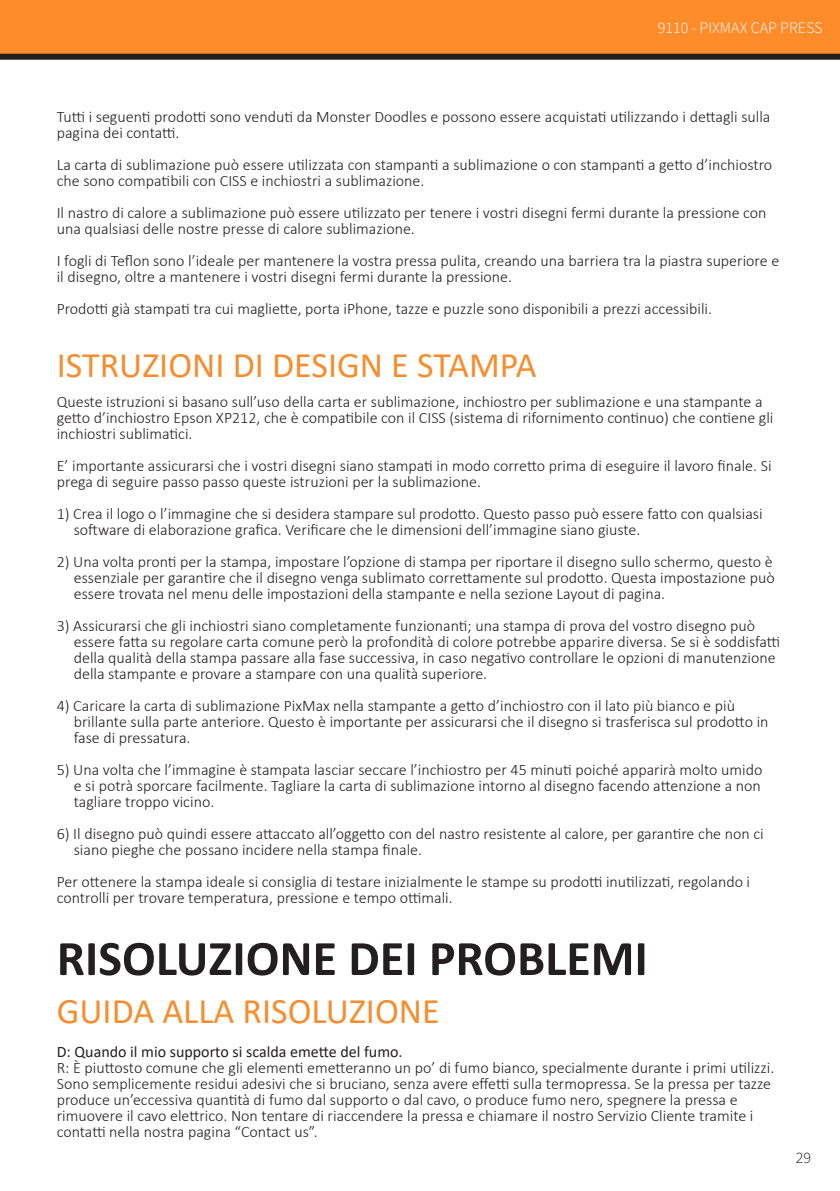
<style>
.page{position:relative;width:840px;height:1191px;background:#fff}
.page>*{position:absolute;margin:0;border:0;box-sizing:border-box;transform-origin:0 0}
.t1{font:700 50px "Calibri";color:#231f20}
.t2{font:36px "Calibri";color:#f68d2e}
.t3{font:300 16px/16px "Calibri";color:#231f20}
.t4{font:16px "Calibri";color:#231f20}
.t5{font:300 16px "Source Sans Pro";color:#fff}
.t6{font:300 16px "Source Sans Pro";color:#231f20}
</style>
<div class="page">
<div style="left:0;top:0;width:839px;height:57px;background:#ff8c2b"></div>
<div style="left:0;top:54px;width:839px;height:6px;background:#231f20"></div>
<p class="t5" style="left:657px;top:18px;width:166px">9110 - PIXMAX CAP PRESS</p>
<p class="t3" style="left:57px;top:108px;width:714px">Tutti i seguenti prodotti sono venduti da Monster Doodles e possono essere acquistati utilizzando i dettagli sulla pagina dei contatti.</p>
<p class="t3" style="left:57px;top:156px;width:716px">La carta di sublimazione può essere utilizzata con stampanti a sublimazione o con stampanti a getto d’inchiostro che sono compatibili con CISS e inchiostri a sublimazione.</p>
<p class="t3" style="left:57px;top:204px;width:711px">Il nastro di calore a sublimazione può essere utilizzato per tenere i vostri disegni fermi durante la pressione con una qualsiasi delle nostre presse di calore sublimazione.</p>
<p class="t3" style="left:57px;top:252px;width:723px">I fogli di Teflon sono l’ideale per mantenere la vostra pressa pulita, creando una barriera tra la piastra superiore e il disegno, oltre a mantenere i vostri disegni fermi durante la pressione.</p>
<p class="t3" style="left:57px;top:300px;width:656px">Prodotti già stampati tra cui magliette, porta iPhone, tazze e puzzle sono disponibili a prezzi accessibili.</p>
<p class="t2" style="left:57px;top:340px;width:481px">ISTRUZIONI DI DESIGN E STAMPA</p>
<p class="t3" style="left:57px;top:393px;width:717px">Queste istruzioni si basano sull’uso della carta er sublimazione, inchiostro per sublimazione e una stampante a getto d’inchiostro Epson XP212, che è compatibile con il CISS (sistema di rifornimento continuo) che contiene gli inchiostri sublimatici.</p>
<p class="t3" style="left:57px;top:457px;width:716px">E’ importante assicurarsi che i vostri disegni siano stampati in modo corretto prima di eseguire il lavoro finale. Si prega di seguire passo passo queste istruzioni per la sublimazione.</p>
<p class="t3" style="left:74px;top:505px;width:690px;text-indent:-17px">1) Crea il logo o l’immagine che si desidera stampare sul prodotto. Questo passo può essere fatto con qualsiasi software di elaborazione grafica. Verificare che le dimensioni dell’immagine siano giuste.</p>
<p class="t3" style="left:74px;top:553px;width:702px;text-indent:-17px">2) Una volta pronti per la stampa, impostare l’opzione di stampa per riportare il disegno sullo schermo, questo è essenziale per garantire che il disegno venga sublimato correttamente sul prodotto. Questa impostazione può essere trovata nel menu delle impostazioni della stampante e nella sezione Layout di pagina.</p>
<p class="t3" style="left:74px;top:617px;width:707px;text-indent:-17px">3) Assicurarsi che gli inchiostri siano completamente funzionanti; una stampa di prova del vostro disegno può essere fatta su regolare carta comune però la profondità di colore potrebbe apparire diversa. Se si è soddisfatti della qualità della stampa passare alla fase successiva, in caso negativo controllare le opzioni di manutenzione della stampante e provare a stampare con una qualità superiore.</p>
<p class="t3" style="left:74px;top:697px;width:695px;text-indent:-17px">4) Caricare la carta di sublimazione PixMax nella stampante a getto d’inchiostro con il lato più bianco e più brillante sulla parte anteriore. Questo è importante per assicurarsi che il disegno si trasferisca sul prodotto in fase di pressatura.</p>
<p class="t3" style="left:74px;top:761px;width:689px;text-align:justify;text-indent:-17px">5) Una volta che l’immagine è stampata lasciar seccare l’inchiostro per 45 minuti poiché apparirà molto umido e si potrà sporcare facilmente. Tagliare la carta di sublimazione intorno al disegno facendo attenzione a non tagliare troppo vicino.</p>
<p class="t3" style="left:74px;top:825px;width:691px;text-indent:-17px">6) Il disegno può quindi essere attaccato all’oggetto con del nastro resistente al calore, per garantire che non ci siano pieghe che possano incidere nella stampa finale.</p>
<p class="t3" style="left:57px;top:873px;width:694px">Per ottenere la stampa ideale si consiglia di testare inizialmente le stampe su prodotti inutilizzati, regolando i controlli per trovare temperatura, pressione e tempo ottimali.</p>
<p class="t1" style="left:57px;top:923px;width:592px">RISOLUZIONE DEI PROBLEMI</p>
<p class="t2" style="left:57px;top:985px;width:384px">GUIDA ALLA RISOLUZIONE</p>
<p class="t4" style="left:57px;top:1040px;width:347px">D: Quando il mio supporto si scalda emette del fumo.</p>
<p class="t3" style="left:57px;top:1059px;width:718px">R: È piuttosto comune che gli elementi emetteranno un po’ di fumo bianco, specialmente durante i primi utilizzi.<br>Sono semplicemente residui adesivi che si bruciano, senza avere effetti sulla termopressa. Se la pressa per tazze produce un’eccessiva quantità di fumo dal supporto o dal cavo, o produce fumo nero, spegnere la pressa e rimuovere il cavo elettrico. Non tentare di riaccendere la pressa e chiamare il nostro Servizio Cliente tramite i contatti nella nostra pagina “Contact us”.</p>
<p class="t6" style="left:795px;top:1147px;width:17px">29</p>
</div>
